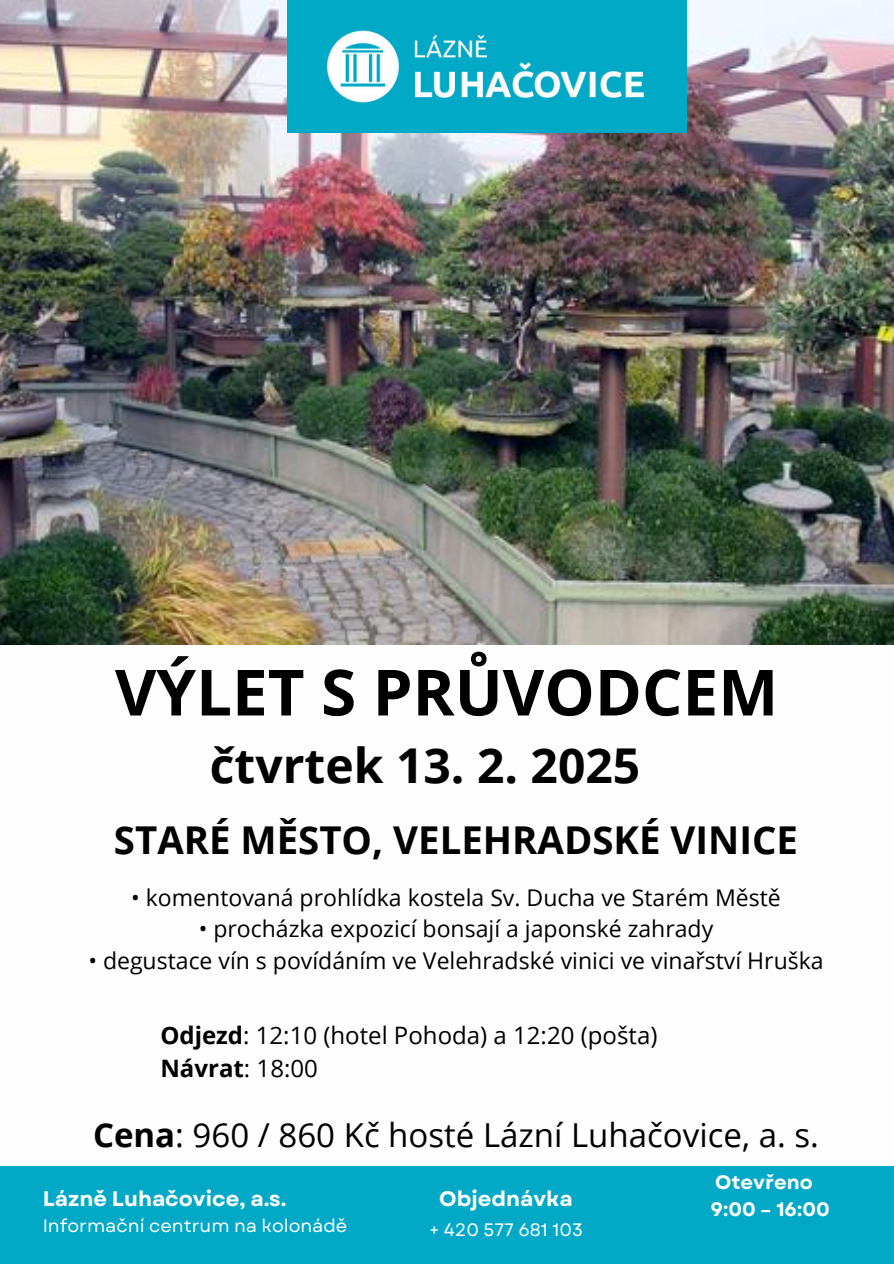
<style>
.page{position:relative;width:894px;height:1264px;background:#fff}
.page>*{position:absolute;margin:0;border:0;box-sizing:border-box;transform-origin:0 0}
.t1{font:700 63.6px "Open Sans";color:#000}
.t2{font:700 48px "Open Sans";color:#000}
.t3{font:700 38.4px "Open Sans";color:#000}
.t4{font:33px "Open Sans";color:#000}
.t5{font:24px/32.7px "Open Sans";color:#000}
.t6{font:22.95px "Open Sans";color:#000}
.t7{font:700 21px "Garet";color:#fff}
.t8{font:700 19.5px/27px "Garet";color:#fff}
.t9{font:18px "Garet";color:#fff}
.s1{font-weight:700}
</style>
<div class="page">
<div style="left:0;top:1166px;width:893px;height:97px;background:#02a9c6"></div>
<img style="left:0;top:0;width:893px;height:645px">
<img style="left:287px;top:0;width:398px;height:133px">
<h6 class="t1" style="left:115px;top:647px;width:664px">VÝLET S PRŮVODCEM</h6>
<h6 class="t2" style="left:210px;top:731px;width:432px">čtvrtek 13. 2. 2025</h6>
<p class="t3" style="left:114px;top:813px;width:685px">STARÉ MĚSTO, VELEHRADSKÉ VINICE</p>
<p class="t6" style="left:131px;top:881px;width:650px">• komentovaná prohlídka kostela Sv. Ducha ve Starém Městě</p>
<p class="t6" style="left:199px;top:912px;width:516px">• procházka expozicí bonsají a japonské zahrady</p>
<p class="t6" style="left:88px;top:944px;width:736px">• degustace vín s povídáním ve Velehradské vinici ve vinařství Hruška</p>
<h1 class="t5" style="left:160px;top:1018px;width:498px"><span class="s1">Odjezd</span>: 12:10 (hotel Pohoda) a 12:20 (pošta)<br><span class="s1">Návrat</span>: 18:00</h1>
<p class="t4" style="left:93px;top:1111px;width:727px"><span class="s1">Cena</span>: 960 / 860 Kč hosté Lázní Luhačovice, a. s.</p>
<h3 class="t7" style="left:43px;top:1183px;width:245px">Lázně Luhačovice, a.s.</h3>
<h5 class="t9" style="left:43px;top:1212px;width:306px">Informační centrum na kolonádě</h5>
<h5 class="t7" style="left:439px;top:1183px;width:135px">Objednávka</h5>
<h4 class="t9" style="left:429px;top:1216px;width:155px">+ 420 577 681 103</h4>
<h2 class="t8" style="left:710px;top:1168px;width:121px">Otevřeno<br>9:00 – 16:00</h2>
</div>
